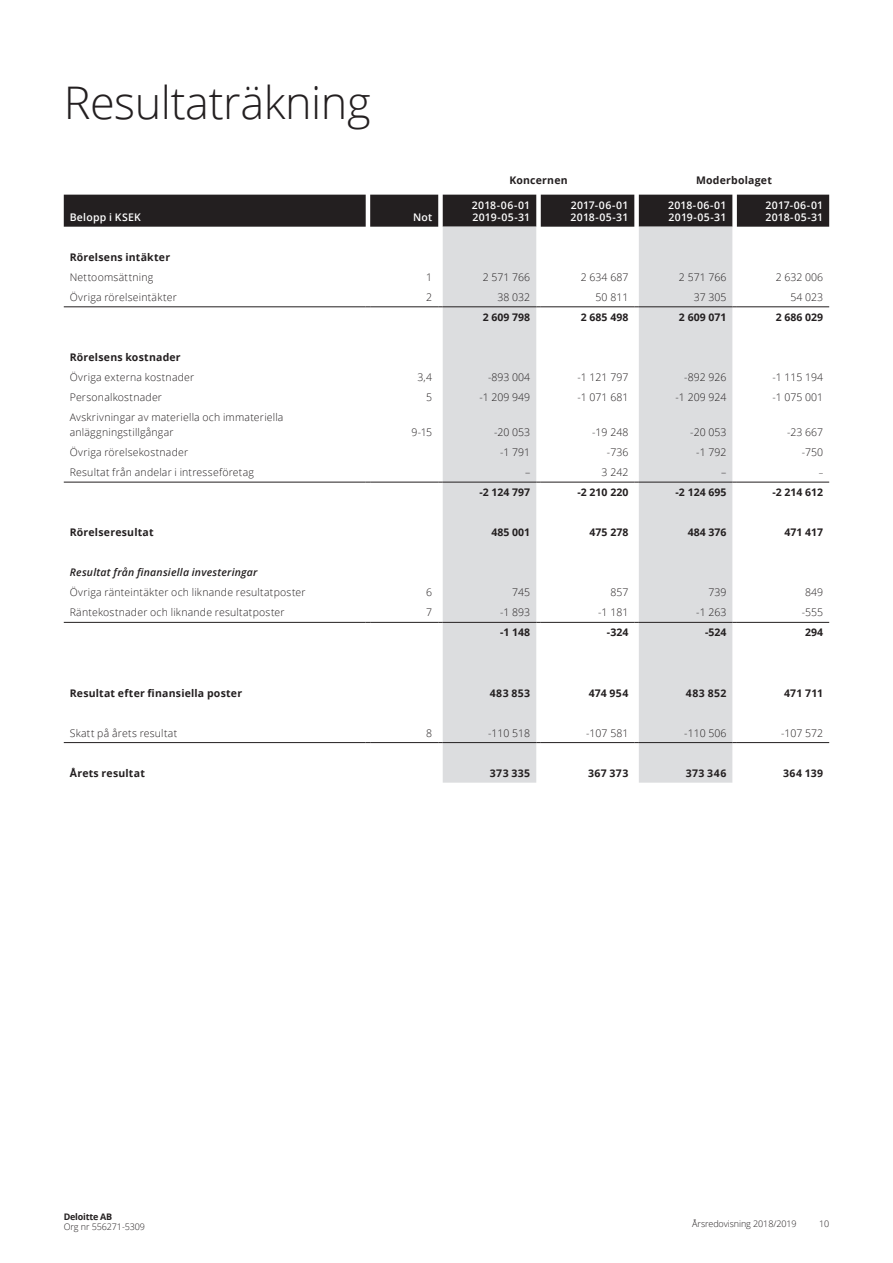
<style>
.page{position:relative;width:893px;height:1263px;background:#fff}
.page>*{position:absolute;margin:0;border:0;box-sizing:border-box;transform-origin:0 0}
.Rubrik{font:300 45px "Open Sans";letter-spacing:-.01em;color:#231f20}
.t1{font:300 10.5px/15px "Open Sans";letter-spacing:.02em;color:#231f20}
.t2{font:700 10.5px "Open Sans";letter-spacing:.02em;color:#231f20}
.t3{font:600 10.5px/12px "Open Sans";letter-spacing:.02em;color:#fff}
.t4{font:italic 600 10.5px "Open Sans";letter-spacing:.02em;color:#231f20}
.t5{font:300 9px "Open Sans";letter-spacing:-.01em;color:#231f20}
.t6{font:700 9px "Open Sans";letter-spacing:-.025em;color:#231f20}
</style>
<div class="page">
<div style="left:64px;top:195px;width:765px;height:32px;background:#231f20"></div>
<svg style="left:443px;top:227px;width:289px;height:556px;fill:#dcdddf"></svg>
<hr style="left:64px;top:306px;width:302px;height:1px;background:#231f20">
<hr style="left:370px;top:306px;width:68px;height:1px;background:#231f20">
<hr style="left:443px;top:306px;width:93px;height:1px;background:#231f20">
<hr style="left:541px;top:306px;width:93px;height:1px;background:#231f20">
<hr style="left:639px;top:306px;width:93px;height:1px;background:#231f20">
<hr style="left:737px;top:306px;width:92px;height:1px;background:#231f20">
<hr style="left:64px;top:742px;width:302px;height:1px;background:#231f20">
<hr style="left:370px;top:742px;width:68px;height:1px;background:#231f20">
<hr style="left:443px;top:742px;width:93px;height:1px;background:#231f20">
<hr style="left:541px;top:742px;width:93px;height:1px;background:#231f20">
<hr style="left:639px;top:742px;width:93px;height:1px;background:#231f20">
<hr style="left:737px;top:742px;width:92px;height:1px;background:#231f20">
<hr style="left:64px;top:482px;width:302px;height:1px;background:#231f20">
<hr style="left:370px;top:482px;width:68px;height:1px;background:#231f20">
<hr style="left:443px;top:482px;width:93px;height:1px;background:#231f20">
<hr style="left:541px;top:482px;width:93px;height:1px;background:#231f20">
<hr style="left:639px;top:482px;width:93px;height:1px;background:#231f20">
<hr style="left:737px;top:482px;width:92px;height:1px;background:#231f20">
<hr style="left:64px;top:622px;width:302px;height:1px;background:#231f20">
<hr style="left:370px;top:622px;width:68px;height:1px;background:#231f20">
<hr style="left:443px;top:622px;width:93px;height:1px;background:#231f20">
<hr style="left:541px;top:622px;width:93px;height:1px;background:#231f20">
<hr style="left:639px;top:622px;width:93px;height:1px;background:#231f20">
<hr style="left:737px;top:622px;width:92px;height:1px;background:#231f20">
<p class="Rubrik" style="left:64px;top:72px;width:308px">Resultaträkning</p>
<p class="t3" style="left:70px;top:211px;width:73px">Belopp i KSEK</p>
<p class="t3" style="left:413px;top:211px;width:21px">Not</p>
<p class="t2" style="left:509px;top:173px;width:60px">Koncernen</p>
<p class="t2" style="left:696px;top:173px;width:77px">Moderbolaget</p>
<p class="t3" style="left:472px;top:199px;width:60px">2018-06-01<br>2019-05-31</p>
<p class="t3" style="left:571px;top:199px;width:59px">2017-06-01<br>2018-05-31</p>
<p class="t3" style="left:668px;top:199px;width:60px">2018-06-01<br>2019-05-31</p>
<p class="t3" style="left:765px;top:199px;width:59px">2017-06-01<br>2018-05-31</p>
<p class="t2" style="left:70px;top:249px;width:102px">Rörelsens intäkter</p>
<p class="t1" style="left:70px;top:269px;width:85px">Nettoomsättning</p>
<p class="t1" style="left:426px;top:269px;width:7px">1</p>
<p class="t1" style="left:483px;top:269px;width:49px">2 571 766</p>
<p class="t1" style="left:581px;top:269px;width:49px">2 634 687</p>
<p class="t1" style="left:679px;top:269px;width:49px">2 571 766</p>
<p class="t1" style="left:776px;top:269px;width:49px">2 632 006</p>
<p class="t1" style="left:70px;top:289px;width:109px">Övriga rörelseintäkter</p>
<p class="t1" style="left:426px;top:289px;width:7px">2</p>
<p class="t1" style="left:498px;top:289px;width:34px">38 032</p>
<p class="t1" style="left:596px;top:289px;width:34px">50 811</p>
<p class="t1" style="left:694px;top:289px;width:34px">37 305</p>
<p class="t1" style="left:790px;top:289px;width:34px">54 023</p>
<p class="t2" style="left:483px;top:310px;width:49px">2 609 798</p>
<p class="t2" style="left:581px;top:310px;width:49px">2 685 498</p>
<p class="t2" style="left:679px;top:310px;width:49px">2 609 071</p>
<p class="t2" style="left:776px;top:310px;width:49px">2 686 029</p>
<p class="t2" style="left:70px;top:350px;width:112px">Rörelsens kostnader</p>
<p class="t1" style="left:70px;top:369px;width:126px">Övriga externa kostnader</p>
<p class="t1" style="left:417px;top:369px;width:16px">3,4</p>
<p class="t1" style="left:488px;top:369px;width:44px">-893 004</p>
<p class="t1" style="left:577px;top:369px;width:52px">-1 121 797</p>
<p class="t1" style="left:684px;top:369px;width:44px">-892 926</p>
<p class="t1" style="left:772px;top:369px;width:52px">-1 115 194</p>
<p class="t1" style="left:70px;top:389px;width:94px">Personalkostnader</p>
<p class="t1" style="left:426px;top:389px;width:7px">5</p>
<p class="t1" style="left:479px;top:389px;width:52px">-1 209 949</p>
<p class="t1" style="left:577px;top:389px;width:52px">-1 071 681</p>
<p class="t1" style="left:676px;top:389px;width:52px">-1 209 924</p>
<p class="t1" style="left:772px;top:389px;width:52px">-1 075 001</p>
<p class="t1" style="left:70px;top:409px;width:215px">Avskrivningar av materiella och immateriella anläggningstillgångar</p>
<p class="t1" style="left:411px;top:424px;width:22px">9-15</p>
<p class="t1" style="left:494px;top:424px;width:38px">-20 053</p>
<p class="t1" style="left:592px;top:424px;width:38px">-19 248</p>
<p class="t1" style="left:690px;top:424px;width:38px">-20 053</p>
<p class="t1" style="left:787px;top:424px;width:38px">-23 667</p>
<p class="t1" style="left:70px;top:444px;width:120px">Övriga rörelsekostnader</p>
<p class="t1" style="left:500px;top:444px;width:32px">-1 791</p>
<p class="t1" style="left:607px;top:444px;width:23px">-736</p>
<p class="t1" style="left:696px;top:444px;width:32px">-1 792</p>
<p class="t1" style="left:802px;top:444px;width:23px">-750</p>
<p class="t1" style="left:70px;top:464px;width:186px">Resultat från andelar i intresseföretag</p>
<p class="t1" style="left:525px;top:464px;width:7px">–</p>
<p class="t1" style="left:602px;top:464px;width:28px">3 242</p>
<p class="t1" style="left:721px;top:464px;width:7px">–</p>
<p class="t5" style="left:819px;top:467px;width:6px">–</p>
<p class="t2" style="left:479px;top:485px;width:52px">-2 124 797</p>
<p class="t2" style="left:577px;top:485px;width:52px">-2 210 220</p>
<p class="t2" style="left:676px;top:485px;width:52px">-2 124 695</p>
<p class="t2" style="left:772px;top:485px;width:52px">-2 214 612</p>
<p class="t2" style="left:70px;top:525px;width:85px">Rörelseresultat</p>
<p class="t2" style="left:492px;top:525px;width:40px">485 001</p>
<p class="t2" style="left:590px;top:525px;width:40px">475 278</p>
<p class="t2" style="left:688px;top:525px;width:40px">484 376</p>
<p class="t2" style="left:784px;top:525px;width:40px">471 417</p>
<p class="t4" style="left:70px;top:565px;width:189px">Resultat från finansiella investeringar</p>
<p class="t1" style="left:70px;top:585px;width:237px">Övriga ränteintäkter och liknande resultatposter</p>
<p class="t1" style="left:426px;top:585px;width:7px">6</p>
<p class="t1" style="left:512px;top:585px;width:19px">745</p>
<p class="t1" style="left:610px;top:585px;width:19px">857</p>
<p class="t1" style="left:708px;top:585px;width:19px">739</p>
<p class="t1" style="left:805px;top:585px;width:19px">849</p>
<p class="t1" style="left:70px;top:605px;width:216px">Räntekostnader och liknande resultatposter</p>
<p class="t1" style="left:426px;top:605px;width:7px">7</p>
<p class="t1" style="left:500px;top:605px;width:32px">-1 893</p>
<p class="t1" style="left:598px;top:605px;width:32px">-1 181</p>
<p class="t1" style="left:696px;top:605px;width:32px">-1 263</p>
<p class="t1" style="left:802px;top:605px;width:23px">-555</p>
<p class="t2" style="left:500px;top:625px;width:32px">-1 148</p>
<p class="t2" style="left:607px;top:625px;width:23px">-324</p>
<p class="t2" style="left:705px;top:625px;width:23px">-524</p>
<p class="t2" style="left:805px;top:625px;width:19px">294</p>
<p class="t2" style="left:70px;top:685px;width:174px">Resultat efter finansiella poster</p>
<p class="t2" style="left:490px;top:685px;width:42px">483 853</p>
<p class="t2" style="left:589px;top:685px;width:41px">474 954</p>
<p class="t2" style="left:686px;top:685px;width:42px">483 852</p>
<p class="t2" style="left:784px;top:685px;width:41px">471 711</p>
<p class="t1" style="left:70px;top:725px;width:109px">Skatt på årets resultat</p>
<p class="t1" style="left:426px;top:725px;width:7px">8</p>
<p class="t1" style="left:488px;top:725px;width:44px">-110 518</p>
<p class="t1" style="left:586px;top:725px;width:44px">-107 581</p>
<p class="t1" style="left:684px;top:725px;width:44px">-110 506</p>
<p class="t1" style="left:781px;top:725px;width:44px">-107 572</p>
<p class="t2" style="left:70px;top:765px;width:77px">Årets resultat</p>
<p class="t2" style="left:490px;top:765px;width:42px">373 335</p>
<p class="t2" style="left:588px;top:765px;width:42px">367 373</p>
<p class="t2" style="left:686px;top:765px;width:42px">373 346</p>
<p class="t2" style="left:783px;top:765px;width:42px">364 139</p>
<p class="t6" style="left:64px;top:1210px;width:50px">Deloitte AB</p>
<p class="t5" style="left:64px;top:1221px;width:83px">Org nr 556271-5309</p>
<p class="t5" style="left:692px;top:1218px;width:106px">Årsredovisning 2018/2019</p>
<p class="t5" style="left:819px;top:1218px;width:12px">10</p>
</div>
